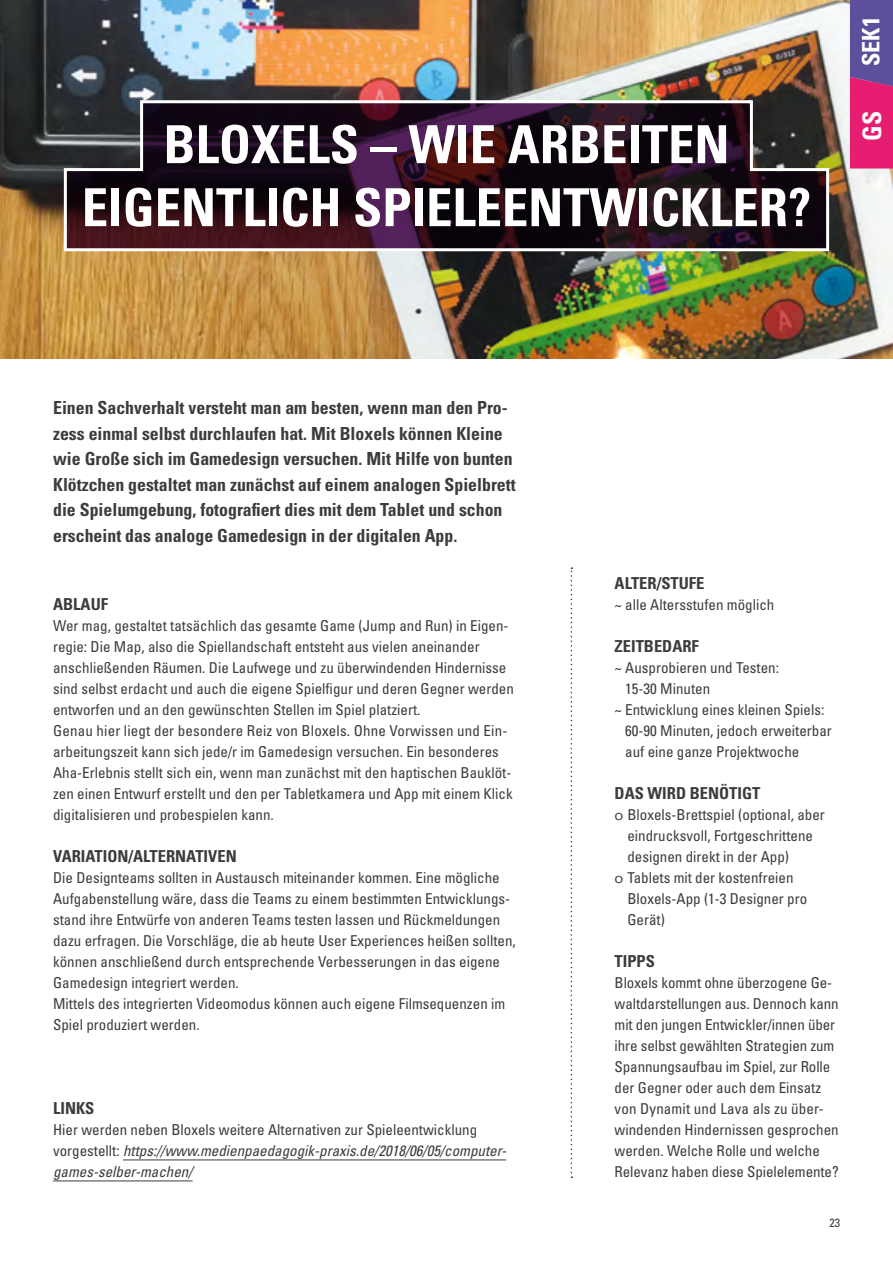
<style>
.page{position:relative;width:893px;height:1263px;background:#fff}
.page>*{position:absolute;margin:0;border:0;box-sizing:border-box;transform-origin:0 0}
.t1{font:700 condensed 52.5px/63px "Univers";color:#fff;text-align:center}
.t2{font:700 condensed 25.5px "Univers";color:#fff}
.t3{font:700 condensed 24px "Univers";color:#fff}
.t4{font:700 condensed 18px/25.5px "Univers";color:#3c3c3b}
.t5{font:700 condensed 16.5px "Univers";color:#3c3c3b}
.t6{font:condensed 15px/21px "Univers";color:#3c3c3b}
.t7{font:italic condensed 15px/21px "Univers";color:#3c3c3b}
.t8{font:condensed 12px "Univers";color:#3c3c3b}
.s1{font-style:normal}
.s2{font-family:"Avenir";font-stretch:normal}
</style>
<div class="page">
<img style="left:1px;top:0;width:892px;height:358px">
<img style="left:0;top:0;width:1px;height:1263px">
<hr style="left:123px;top:1160px;width:383px;height:1px;background:#3c3c3b">
<hr style="left:53px;top:1181px;width:140px;height:1px;background:#3c3c3b">
<svg style="left:571px;top:567px;width:1px;height:611px"></svg>
<svg style="left:850px;top:0;width:43px;height:169px;background:#a43586"></svg>
<svg style="left:62px;top:99px;width:769px;height:154px;background:#2f1c27"></svg>
<h1 class="t1" style="left:82px;top:113px;width:731px">BLOXELS – WIE ARBEITEN<br>EIGENTLICH SPIELEENTWICKLER?</h1>
<h3 class="t3" style="left:856px;top:66px;width:51px;rotate:-90deg">SEK1</h3>
<h2 class="t2" style="left:856px;top:140px;width:31px;rotate:-90deg">GS</h2>
<p class="t4" style="left:53px;top:395px;width:464px">Einen Sachverhalt versteht man am besten, wenn man den Pro&shy;zess einmal selbst durchlaufen hat. Mit Bloxels können Kleine wie Große sich im Gamedesign versuchen. Mit Hilfe von bunten Klötzchen gestaltet man zunächst auf einem analogen Spielbrett die Spielumgebung, fotografiert dies mit dem Tablet und schon erscheint das analoge Gamedesign in der digitalen App.</p>
<p class="t5" style="left:53px;top:594px;width:56px">ABLAUF</p>
<p class="t6" style="left:53px;top:615px;width:462px">Wer mag, gestaltet tatsächlich das gesamte Game (Jump and Run) in Eigen&shy;regie: Die Map, also die Spiellandschaft entsteht aus vielen aneinander anschließenden Räumen. Die Laufwege und zu überwindenden Hindernisse sind selbst erdacht und auch die eigene Spielfigur und deren Gegner werden entworfen und an den gewünschten Stellen im Spiel platziert.<br>Genau hier liegt der besondere Reiz von Bloxels. Ohne Vorwissen und Ein&shy;arbeitungszeit kann sich jede/r im Gamedesign versuchen. Ein besonderes Aha-Erlebnis stellt sich ein, wenn man zunächst mit den haptischen Bauklöt&shy;zen einen Entwurf erstellt und den per Tabletkamera und App mit einem Klick digitalisieren und probespielen kann.</p>
<p class="t5" style="left:53px;top:846px;width:185px">VARIATION/ALTERNATIVEN</p>
<p class="t6" style="left:53px;top:867px;width:464px">Die Designteams sollten in Austausch miteinander kommen. Eine mögliche Aufgabenstellung wäre, dass die Teams zu einem bestimmten Entwicklungs&shy;stand ihre Entwürfe von anderen Teams testen lassen und Rückmeldungen dazu erfragen. Die Vorschläge, die ab heute User Experiences heißen sollten, können anschließend durch entsprechende Verbesserungen in das eigene Gamedesign integriert werden.<br>Mittels des integrierten Videomodus können auch eigene Filmsequenzen im Spiel produziert werden.</p>
<p class="t5" style="left:53px;top:1098px;width:43px">LINKS</p>
<p class="t7" style="left:53px;top:1119px;width:455px"><span class="s1">Hier werden neben Bloxels weitere Alternativen zur Spieleentwicklung vorgestellt:</span> https://www.medienpaedagogik-praxis.de/2018/06/05/computer&shy;games-selber-machen/</p>
<p class="t5" style="left:615px;top:573px;width:91px">ALTER/STUFE</p>
<p class="t6" style="left:615px;top:594px;width:161px">~ alle Altersstufen möglich</p>
<p class="t5" style="left:615px;top:636px;width:86px">ZEITBEDARF</p>
<p class="t6" style="left:615px;top:657px;width:166px">~ Ausprobieren und Testen:</p>
<p class="t6" style="left:625px;top:678px;width:86px">15-30 Minuten</p>
<p class="t6" style="left:615px;top:699px;width:211px">~ Entwicklung eines kleinen Spiels:</p>
<p class="t6" style="left:625px;top:720px;width:208px">60-90 Minuten, jedoch erweiterbar</p>
<p class="t6" style="left:625px;top:741px;width:176px">auf eine ganze Projektwoche</p>
<p class="t5" style="left:615px;top:783px;width:147px">DAS WIRD BENÖTIGT</p>
<p class="t6" style="left:615px;top:804px;width:212px"><span class="s2">o</span> Bloxels-Brettspiel (optional, aber</p>
<p class="t6" style="left:627px;top:825px;width:187px">eindrucksvoll, Fortgeschrittene</p>
<p class="t6" style="left:627px;top:846px;width:163px">designen direkt in der App)</p>
<p class="t6" style="left:615px;top:867px;width:181px"><span class="s2">o</span> Tablets mit der kostenfreien</p>
<p class="t6" style="left:627px;top:888px;width:181px">Bloxels-App (1-3 Designer pro</p>
<p class="t6" style="left:627px;top:909px;width:39px">Gerät)</p>
<p class="t5" style="left:615px;top:951px;width:42px">TIPPS</p>
<p class="t6" style="left:615px;top:972px;width:226px">Bloxels kommt ohne überzogene Ge&shy;waltdarstellungen aus. Dennoch kann mit den jungen Entwickler/innen über ihre selbst gewählten Strategien zum Spannungsaufbau im Spiel, zur Rolle der Gegner oder auch dem Einsatz von Dynamit und Lava als zu über&shy;windenden Hindernissen gesprochen werden. Welche Rolle und welche Relevanz haben diese Spielelemente?</p>
<p class="t8" style="left:829px;top:1215px;width:12px">23</p>
</div>
